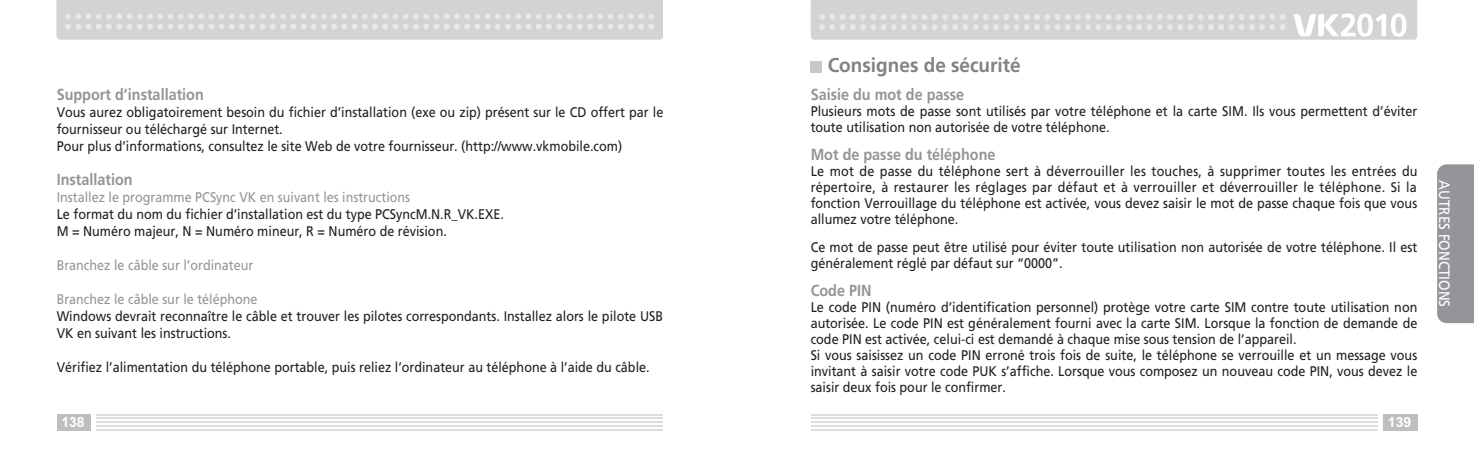
<style>
.page{position:relative;width:1474px;height:452px;background:#fff}
.page>*{position:absolute;margin:0;border:0;box-sizing:border-box;transform-origin:0 0}
.t1{font:700 20px "Frutiger";color:#808285;scale:.95 1}
.t2{font:700 16px "Frutiger";color:#939598;scale:.9 1}
.t3{font:15px "Frutiger";color:#fff;scale:.9 1}
.t4{font:14px/16px "Frutiger";color:#231f20;scale:.9 1}
.t5{font:14px "Frutiger";color:#939598;scale:.9 1}
.t6{font:700 14px "Arial";color:#fff}
</style>
<div class="page">
<svg style="left:811px;top:0;width:606px;height:40px"></svg>
<hr style="left:811px;top:429px;width:567px;height:2px;background:#dcddde">
<hr style="left:811px;top:414px;width:567px;height:1px;background:#dcddde">
<hr style="left:811px;top:418px;width:567px;height:1px;background:#dcddde">
<hr style="left:811px;top:422px;width:567px;height:1px;background:#dcddde">
<hr style="left:811px;top:425px;width:567px;height:2px;background:#dcddde">
<div style="left:1383px;top:414px;width:34px;height:17px;background:#bcbec0"></div>
<svg style="left:57px;top:0;width:606px;height:40px"></svg>
<hr style="left:96px;top:429px;width:567px;height:2px;background:#dcddde">
<hr style="left:96px;top:414px;width:567px;height:1px;background:#dcddde">
<hr style="left:96px;top:418px;width:567px;height:1px;background:#dcddde">
<hr style="left:96px;top:422px;width:567px;height:1px;background:#dcddde">
<hr style="left:96px;top:425px;width:567px;height:2px;background:#dcddde">
<div style="left:57px;top:414px;width:34px;height:17px;background:#bcbec0"></div>
<div style="left:811px;top:62px;width:11px;height:11px;background:#c6c8ca"></div>
<div style="left:1437px;top:164px;width:37px;height:159px;background:#939598"></div>
<p class="t2" style="left:57px;top:88px;width:165px">Support d’installation</p>
<p class="t4" style="left:57px;top:105px;width:676px;line-height:17px">Vous aurez obligatoirement besoin du fichier d’installation (exe ou zip) présent sur le CD offert par le fournisseur ou téléchargé sur Internet.<br>Pour plus d’informations, consultez le site Web de votre fournisseur. (http://www.vkmobile.com)</p>
<p class="t2" style="left:57px;top:173px;width:86px">Installation</p>
<p class="t5" style="left:57px;top:192px;width:394px">Installez le programme PCSync VK en suivant les instructions</p>
<p class="t4" style="left:57px;top:207px;width:499px;line-height:17px">Le format du nom du fichier d’installation est du type PCSyncM.N.R_VK.EXE.<br>M = Numéro majeur, N = Numéro mineur, R = Numéro de révision.</p>
<p class="t5" style="left:57px;top:260px;width:220px">Branchez le câble sur l’ordinateur</p>
<p class="t5" style="left:57px;top:294px;width:225px">Branchez le câble sur le téléphone</p>
<p class="t4" style="left:57px;top:309px;width:675px;line-height:17px">Windows devrait reconnaître le câble et trouver les pilotes correspondants. Installez alors le pilote USB<br>VK en suivant les instructions.</p>
<p class="t4" style="left:57px;top:361px;width:660px">Vérifiez l’alimentation du téléphone portable, puis reliez l’ordinateur au téléphone à l’aide du câble.</p>
<h1 class="t1" style="left:828px;top:57px;width:205px">Consignes de sécurité</h1>
<p class="t2" style="left:811px;top:88px;width:172px">Saisie du mot de passe</p>
<p class="t4" style="left:811px;top:105px;width:676px">Plusieurs mots de passe sont utilisés par votre téléphone et la carte SIM. Ils vous permettent d’éviter toute utilisation non autorisée de votre téléphone.</p>
<p class="t2" style="left:811px;top:148px;width:207px">Mot de passe du téléphone</p>
<p class="t4" style="left:811px;top:165px;width:676px;text-align:justify">Le mot de passe du téléphone sert à déverrouiller les touches, à supprimer toutes les entrées du répertoire, à restaurer les réglages par défaut et à verrouiller et déverrouiller le téléphone. Si la fonction Verrouillage du téléphone est activée, vous devez saisir le mot de passe chaque fois que vous allumez votre téléphone.</p>
<p class="t4" style="left:811px;top:241px;width:675px">Ce mot de passe peut être utilisé pour éviter toute utilisation non autorisée de votre téléphone. Il est généralement réglé par défaut sur “0000”.</p>
<p class="t2" style="left:811px;top:284px;width:69px">Code PIN</p>
<p class="t4" style="left:811px;top:301px;width:676px">Le code PIN (numéro d’identification personnel) protège votre carte SIM contre toute utilisation non autorisée. Le code PIN est généralement fourni avec la carte SIM. Lorsque la fonction de demande de code PIN est activée, celui-ci est demandé à chaque mise sous tension de l’appareil.<br>Si vous saisissez un code PIN erroné trois fois de suite, le téléphone se verrouille et un message vous invitant à saisir votre code PUK s’affiche. Lorsque vous composez un nouveau code PIN, vous devez le saisir deux fois pour le confirmer.</p>
<p class="t6" style="left:61px;top:417px;width:25px">138</p>
<p class="t6" style="left:1388px;top:417px;width:25px">139</p>
<p class="t3" style="left:1450px;top:180px;width:142px;rotate:90deg">AUTRES FONCTIONS</p>
</div>
